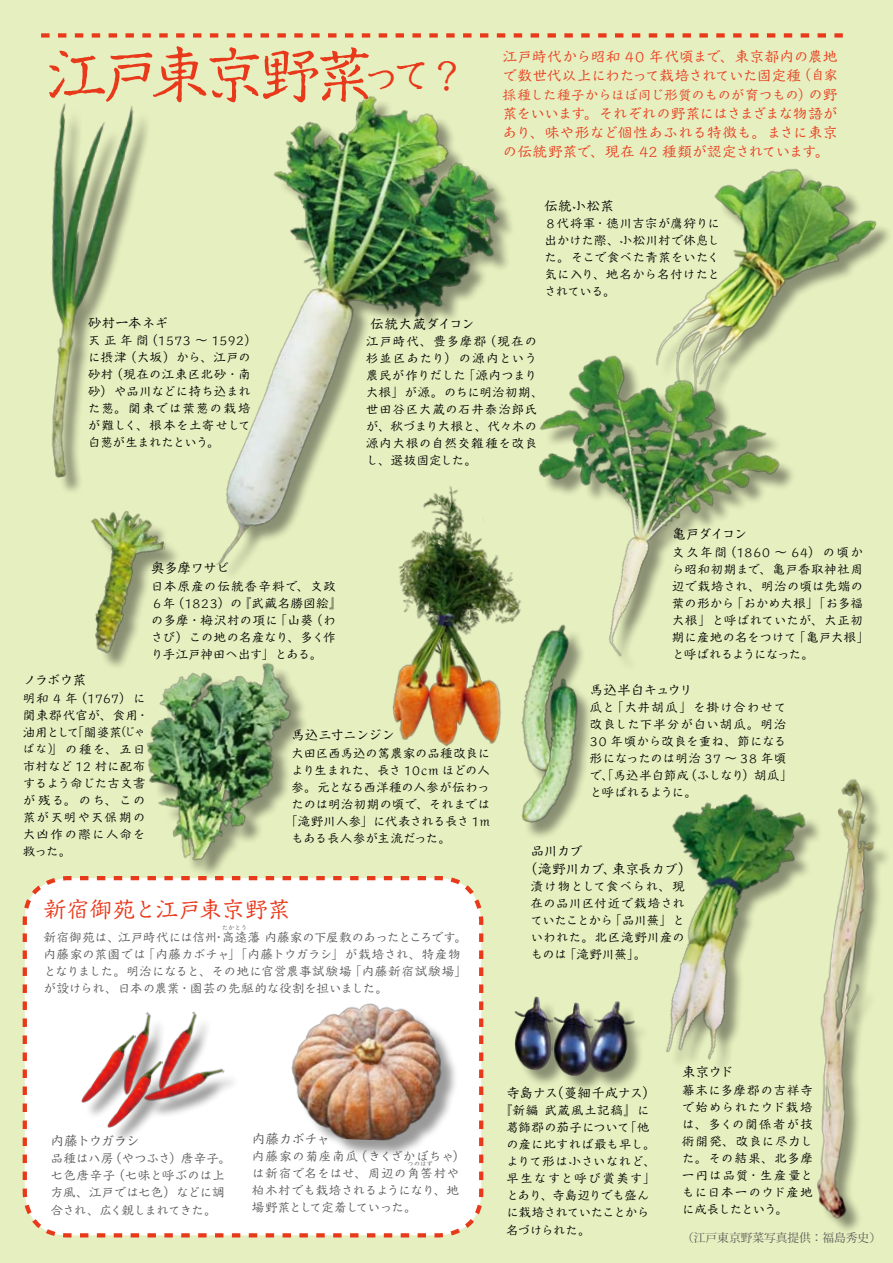
<style>
.page{position:relative;width:893px;height:1263px;background:#e6efbf}
.page>*{position:absolute;margin:0;border:0;box-sizing:border-box;transform-origin:0 0}
.t1{font:63.45px "Musashi Std";letter-spacing:-.145em;color:#e8391b}
.t2{font:23.4px "Musashi Std";letter-spacing:-.025em;color:#e8391b}
.t3{font:14.85px/19.2px "Musashi Std";letter-spacing:-.025em;color:#e8391b}
.t4{font:13.8px/18.1px "Musashi Std";letter-spacing:-.065em;color:#000}
.t5{font:13.8px "Musashi Std";letter-spacing:-.03em;color:#e8391b}
.t6{font:13.8px "Musashi Std";letter-spacing:-.1em;color:#595757}
.t7{font:13.8px "Musashi Std";letter-spacing:-.035em;color:#000}
.t8{font:12.75px/17.1px "Musashi Std";letter-spacing:-.01em;color:#000}
.t9{font:12.75px/17.2px "Musashi Std";letter-spacing:-.03em;color:#595757}
.t10{font:12.75px/17.1px "Musashi Std";letter-spacing:.01em;color:#000}
.t11{font:12.75px/17px "Musashi Std";letter-spacing:.02em;color:#000}
.t12{font:12.75px "Musashi Std";letter-spacing:-.05em;color:#000}
.t13{font:12.75px/17px "Musashi Std";letter-spacing:.025em;color:#595757}
.t14{font:12.75px/17px "Musashi Std";letter-spacing:-.075em;color:#595757}
.t15{font:12.75px "Musashi Std";letter-spacing:-.03em;color:#000}
.t16{font:12.75px "Musashi Std";letter-spacing:-.04em;color:#000}
.t17{font:11.7px "Koz Min Pro";color:#595757}
.t18{font:6.45px "Musashi Std";letter-spacing:.005em;color:#595757}
.s1{font-size:42.45px}
.s2{font-size:13.8px}
.s3{font-size:14.85px}
.s4{font-size:11.7px}
</style>
<div class="page">
<img style="left:670px;top:794px;width:143px;height:275px">
<img style="left:51px;top:103px;width:85px;height:385px">
<svg style="left:22px;top:876px;width:462px;height:362px;background:#fdf8f5"></svg>
<div style="left:295px;top:1006px;width:186px;height:169px;background:#000;opacity:.4"></div>
<img style="left:285px;top:996px;width:163px;height:146px">
<svg style="left:41px;top:33px;width:802px;height:5px"></svg>
<div style="left:150px;top:665px;width:218px;height:242px;background:#000;opacity:.4"></div>
<img style="left:146px;top:663px;width:177px;height:207px">
<div style="left:95px;top:514px;width:129px;height:184px;background:#000;opacity:.4"></div>
<img style="left:90px;top:511px;width:81px;height:153px">
<img style="left:669px;top:168px;width:220px;height:167px">
<img style="left:813px;top:779px;width:65px;height:448px">
<div style="left:83px;top:1016px;width:169px;height:140px;background:#fff"></div>
<img style="left:80px;top:1034px;width:27px;height:69px">
<img style="left:107px;top:1096px;width:35px;height:33px">
<img style="left:92px;top:1011px;width:50px;height:85px">
<img style="left:142px;top:1068px;width:83px;height:58px">
<img style="left:133px;top:1011px;width:87px;height:80px">
<div style="left:219px;top:98px;width:445px;height:523px;background:#e6efbf"></div>
<img style="left:136px;top:96px;width:376px;height:470px">
<img style="left:521px;top:692px;width:68px;height:145px">
<div style="left:541px;top:358px;width:344px;height:381px;background:#e6efbf"></div>
<img style="left:480px;top:335px;width:313px;height:357px">
<div style="left:517px;top:999px;width:153px;height:108px;background:#000;opacity:.4"></div>
<img style="left:552px;top:1000px;width:28px;height:77px">
<img style="left:580px;top:999px;width:59px;height:81px">
<img style="left:514px;top:996px;width:39px;height:76px">
<img style="left:374px;top:475px;width:162px;height:285px">
<h1 class="t1" style="left:44px;top:29px;width:425px">江戸東京野菜<span class="s1">って？</span></h1>
<p class="t3" style="left:503px;top:45px;width:337px">江戸時代から昭和 40 年代頃まで、東京都内の農地で数世代以上にわたって栽培されていた固定種<span class="s2">（自家</span></p>
<p class="t5" style="left:503px;top:85px;width:337px">採種した種子からほぼ同じ形質のものが育つもの）<span class="s3">の野</span></p>
<p class="t3" style="left:503px;top:103px;width:337px;text-align:justify">菜をいいます。それぞれの野菜にはさまざまな物語があり、味や形など個性あふれる特徴も。まさに東京の伝統野菜で、現在 42 種類が認定されています。</p>
<p class="t4" style="left:544px;top:195px;width:71px">伝統小松菜</p>
<p class="t8" style="left:544px;top:213px;width:177px;text-align:justify">８代将軍・徳川吉宗が鷹狩りに出かけた際、小松川村で休息した。そこで食べた青菜をいたく気に入り、地名から名付けたとされている。</p>
<p class="t4" style="left:88px;top:313px;width:82px">砂村一本ネギ</p>
<p class="t8" style="left:88px;top:331px;width:171px">天正年間（1573 〜 1592）に摂津（大坂）から、江戸の砂村（現在の江東区北砂・南砂）や品川などに持ち込まれた葱。関東では葉葱の栽培が難しく、根本を土寄せして白葱が生まれたという。</p>
<p class="t7" style="left:370px;top:314px;width:106px">伝統大蔵ダイコン</p>
<p class="t10" style="left:366px;top:331px;width:179px">江戸時代、豊多摩郡（現在の杉並区あたり）の源内という農民が作りだした「源内つまり大根」が源。のちに明治初期、世田谷区大蔵の石井泰治郎氏が、秋づまり大根と、代々木の源内大根の自然交雑種を改良し、選抜固定した。</p>
<p class="t4" style="left:151px;top:558px;width:80px">奥多摩ワサビ</p>
<p class="t8" style="left:151px;top:576px;width:193px">日本原産の伝統香辛料で、文政<br>６年（1823）の『武藏名勝図絵』の多摩・梅沢村の項に「山葵（わさび）この地の名産なり、多く作り手江戸神田へ出す」とある。</p>
<p class="t4" style="left:672px;top:524px;width:77px">亀戸ダイコン</p>
<p class="t8" style="left:672px;top:542px;width:199px">文久年間（1860 〜 64）の頃から昭和初期まで、亀戸香取神社周辺で栽培され、明治の頃は先端の葉の形から「おかめ大根」「お多福大根」と呼ばれていたが、大正初期に産地の名をつけて「亀戸大根」と呼ばれるようになった。</p>
<p class="t4" style="left:23px;top:670px;width:65px">ノラボウ菜</p>
<p class="t11" style="left:23px;top:688px;width:128px">明和 4 年（1767）に関東郡代官が、食用・油用として「闍婆菜<span class="s4">（じゃばな）</span>」の種を、五日市村など 12 村に配布するよう命じた古文書が残る。のち、この菜が天明や天保期の大凶作の際に人命を救った。</p>
<p class="t4" style="left:291px;top:725px;width:105px">馬込三寸ニンジン</p>
<p class="t15" style="left:291px;top:744px;width:200px">大田区西馬込の篤農家の品種改良に</p>
<p class="t12" style="left:291px;top:761px;width:200px">より生まれた、長さ 10cm ほどの人</p>
<p class="t16" style="left:291px;top:778px;width:200px">参。元となる西洋種の人参が伝わっ</p>
<p class="t8" style="left:291px;top:794px;width:200px">たのは明治初期の頃で、それまでは</p>
<p class="t12" style="left:285px;top:812px;width:207px">「滝野川人参」に代表される長さ 1m</p>
<p class="t12" style="left:291px;top:829px;width:162px">もある長人参が主流だった。</p>
<h2 class="t2" style="left:44px;top:893px;width:249px">新宿御苑と江戸東京野菜</h2>
<p class="t9" style="left:44px;top:928px;width:425px">新宿御苑は、江戸時代には信州・高遠藩 内藤家の下屋敷のあったところです。</p>
<p class="t18" style="left:222px;top:923px;width:27px">たかとう</p>
<p class="t9" style="left:44px;top:945px;width:425px">内藤家の菜園では「内藤カボチャ」「内藤トウガラシ」が栽培され、特産物となりました。明治になると、その地に官営農事試験場「内藤新宿試験場」が設けられ、日本の農業・園芸の先駆的な役割を担いました。</p>
<p class="t4" style="left:590px;top:679px;width:105px">馬込半白キュウリ</p>
<p class="t8" style="left:590px;top:698px;width:205px">瓜と「大井胡瓜」を掛け合わせて改良した下半分が白い胡瓜。明治<br>30 年頃から改良を重ね、節になる形になったのは明治 37 〜 38 年頃で、「馬込半白節成（ふしなり）胡瓜」と呼ばれるように。</p>
<p class="t4" style="left:524px;top:840px;width:170px;text-indent:7px">品川カブ<br>（滝野川カブ、東京長カブ）</p>
<p class="t8" style="left:530px;top:877px;width:156px;text-align:justify">漬け物として食べられ、現在の品川区付近で栽培されていたことから「品川蕪」といわれた。北区滝野川産のものは「滝野川蕪」。</p>
<p class="t6" style="left:50px;top:1131px;width:91px">内藤トウガラシ</p>
<p class="t9" style="left:50px;top:1149px;width:182px">品種は八房（やつふさ）唐辛子。七色唐辛子（七味と呼ぶのは上方風、江戸では七色）などに調合され、広く親しまれてきた。</p>
<p class="t6" style="left:252px;top:1128px;width:80px">内藤カボチャ</p>
<p class="t13" style="left:252px;top:1146px;width:215px">内藤家の菊座南瓜（きくざかぼちゃ）は新宿で名をはせ、周辺の角筈村や</p>
<p class="t18" style="left:407px;top:1159px;width:27px">つのはず</p>
<p class="t14" style="left:252px;top:1180px;width:209px">柏木村でも栽培されるようになり、地場野菜として定着していった。</p>
<p class="t4" style="left:506px;top:1083px;width:152px">寺島ナス（蔓細千成ナス）</p>
<p class="t8" style="left:506px;top:1101px;width:151px;text-indent:-6px">『新編 武蔵風土記稿』に葛飾郡の茄子について「他の産に比すれば最も早し。よりて形は小さいなれど、早生なすと呼び賞美す」とあり、寺島辺りでも盛んに栽培されていたことから名づけられた。</p>
<p class="t4" style="left:682px;top:1062px;width:53px">東京ウド</p>
<p class="t8" style="left:682px;top:1080px;width:133px;text-align:justify">幕末に多摩郡の吉祥寺で始められたウド栽培は、多くの関係者が技術開発、改良に尽力した。その結果、北多摩一円は品質・生産量ともに日本一のウド産地に成長したという。</p>
<p class="t17" style="left:682px;top:1230px;width:200px">（江戸東京野菜写真提供：福島秀史）</p>
</div>
